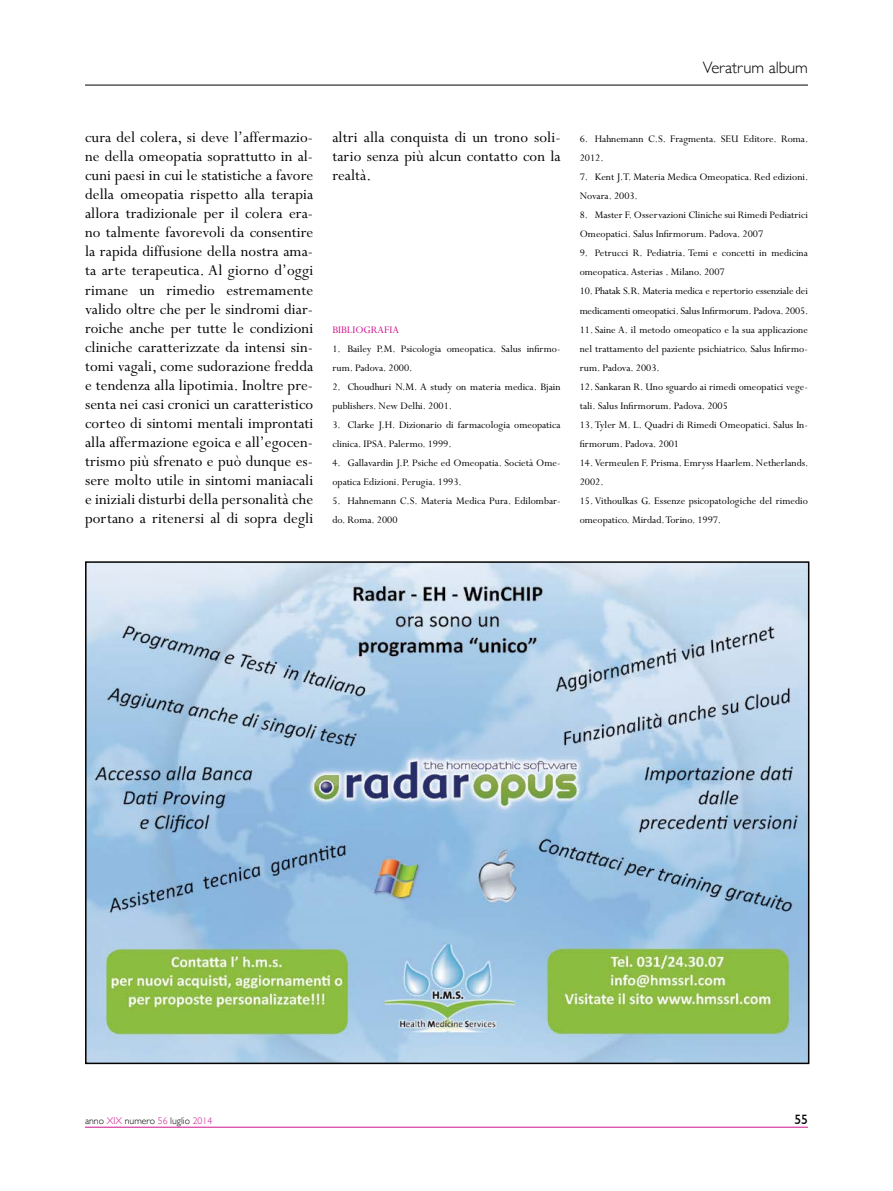
<style>
.page{position:relative;width:893px;height:1191px;background:#fff}
.page>*{position:absolute;margin:0;border:0;box-sizing:border-box;transform-origin:0 0}
.t1{font:16.8px/19px "Perpetua";letter-spacing:.005em;color:#000;text-align:justify}
.t2{font:300 16.5px "Gill Sans";color:#000}
.t3{font:13.5px "Gill Sans";color:#000}
.t4{font:11.25px/19px "Perpetua";color:#000}
.t5{font:11.25px "Perpetua";color:#cf128c}
.t6{font:300 9.75px "Gill Sans";color:#000}
.s1{color:#cf128c}
</style>
<div class="page">
<hr style="left:85px;top:1126px;width:723px;height:1px;background:#cf128c">
<hr style="left:85px;top:85px;width:723px;height:1px;background:#000">
<img style="left:88px;top:564px;width:718px;height:497px">
<div style="left:85px;top:561px;width:724px;height:503px;border:2px solid #000"></div>
<h2 class="t2" style="left:703px;top:55px;width:107px">Veratrum album</h2>
<p class="t1" style="left:85px;top:128px;width:230px">cura del colera, si deve l’affermazio&shy;ne della omeopatia soprattutto in al&shy;cuni paesi in cui le statistiche a favore della omeopatia rispetto alla terapia allora tradizionale per il colera era&shy;no talmente favorevoli da consentire la rapida diffusione della nostra ama&shy;ta arte terapeutica. Al giorno d’oggi rimane un rimedio estremamente valido oltre che per le sindromi diar&shy;roiche anche per tutte le condizioni cliniche caratterizzate da intensi sin&shy;tomi vagali, come sudorazione fredda e tendenza alla lipotimia. Inoltre pre&shy;senta nei casi cronici un caratteristico corteo di sintomi mentali improntati alla affermazione egoica e all’egocen&shy;trismo più sfrenato e può dunque es&shy;sere molto utile in sintomi maniacali e iniziali disturbi della personalità che portano a ritenersi al di sopra degli</p>
<h1 class="t1" style="left:332px;top:128px;width:230px">altri alla conquista di un trono soli&shy;tario senza più alcun contatto con la realtà.</h1>
<p class="t5" style="left:332px;top:323px;width:68px">BIBLIOGRAFIA</p>
<p class="t4" style="left:332px;top:339px;width:230px">1. Bailey P.M. Psicologia omeopatica. Salus infirmo&shy;rum. Padova. 2000.</p>
<p class="t4" style="left:332px;top:377px;width:230px">2. Choudhuri N.M. A study on materia medica. Bjain publishers. New Delhi. 2001.</p>
<p class="t4" style="left:332px;top:415px;width:230px">3. Clarke J.H. Dizionario di farmacologia omeopatica clinica. IPSA. Palermo. 1999.</p>
<p class="t4" style="left:332px;top:453px;width:230px">4. Gallavardin J.P. Psiche ed Omeopatia. Società Ome&shy;opatica Edizioni. Perugia. 1993.</p>
<p class="t4" style="left:332px;top:492px;width:230px">5. Hahnemann C.S. Materia Medica Pura. Edilombar&shy;do. Roma. 2000</p>
<p class="t4" style="left:580px;top:130px;width:230px">6. Hahnemann C.S. Fragmenta. SEU Editore. Roma.<br>2012.</p>
<p class="t4" style="left:580px;top:168px;width:230px">7. Kent J.T. Materia Medica Omeopatica. Red edizioni.<br>Novara. 2003.</p>
<p class="t4" style="left:580px;top:206px;width:230px">8. Master F. Osservazioni Cliniche sui Rimedi Pediatrici<br>Omeopatici. Salus Infirmorum. Padova. 2007</p>
<p class="t4" style="left:580px;top:244px;width:230px">9. Petrucci R. Pediatria. Temi e concetti in medicina omeopatica. Asterias . Milano. 2007</p>
<p class="t4" style="left:580px;top:282px;width:230px">10. Phatak S.R. Materia medica e repertorio essenziale dei medicamenti omeopatici. Salus Infirmorum. Padova. 2005.</p>
<p class="t4" style="left:580px;top:320px;width:230px;text-align:justify">11. Saine A. il metodo omeopatico e la sua applicazione nel trattamento del paziente psichiatrico. Salus Infirmo&shy;rum. Padova. 2003.</p>
<p class="t4" style="left:580px;top:377px;width:230px">12. Sankaran R. Uno sguardo ai rimedi omeopatici vege&shy;tali. Salus Infirmorum. Padova. 2005<br>13.Tyler M. L. Quadri di Rimedi Omeopatici. Salus In&shy;firmorum. Padova. 2001<br>14.Vermeulen F. Prisma. Emryss Haarlem. Netherlands.<br>2002.<br>15.Vithoulkas G. Essenze psicopatologiche del rimedio omeopatico. Mirdad. Torino. 1997.</p>
<p class="t6" style="left:85px;top:1113px;width:129px">anno <span class="s1">XIX</span> numero <span class="s1">56</span> luglio <span class="s1">2014</span></p>
<p class="t3" style="left:794px;top:1111px;width:15px">55</p>
</div>
